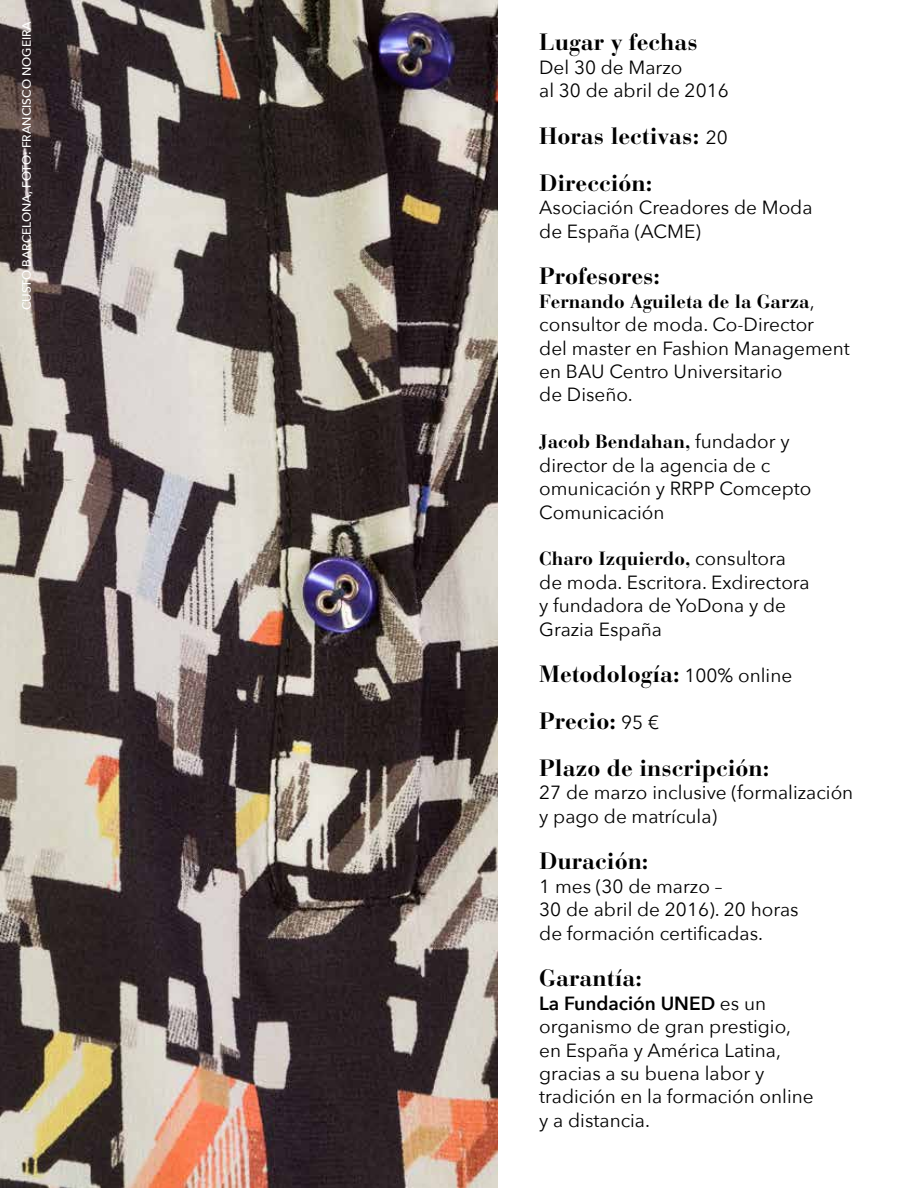
<style>
.page{position:relative;width:918px;height:1188px;background:#fff}
.page>*{position:absolute;margin:0;border:0;box-sizing:border-box;transform-origin:0 0}
.t1{font:700 23.4px/46.8px "Bauer Bodoni";color:#000}
.t2{font:19.05px/23.4px "Avenir Next";color:#000}
.t3{font:700 19.05px "Bauer Bodoni";color:#000}
.t4{font:500 12px "Avenir Next";color:#fff}
.s1{font-family:"Avenir Next";font-weight:400;font-size:19.05px}
.s2{font-family:"Avenir Next";font-weight:400}
.s3{font-weight:600}
</style>
<div class="page">
<img style="left:0;top:0;width:497px;height:1188px">
<p class="t4" style="left:17px;top:310px;width:291px;rotate:-90deg">CUSTO BARCELONA, FOTO: FRANCISCO NOGEIRA</p>
<p class="t1" style="left:539px;top:19px;width:160px">Lugar y fechas</p>
<p class="t2" style="left:539px;top:55px;width:191px">Del 30 de Marzo<br>al 30 de abril de 2016</p>
<p class="t1" style="left:539px;top:113px;width:190px">Horas lectivas: <span class="s1">20<br></span>Dirección:</p>
<p class="t2" style="left:539px;top:195px;width:275px">Asociación Creadores de Moda de España (ACME)</p>
<p class="t1" style="left:539px;top:253px;width:122px">Profesores:</p>
<p class="t3" style="left:539px;top:290px;width:277px">Fernando Aguileta de la Garza<span class="s2">,</span></p>
<p class="t2" style="left:539px;top:312px;width:312px">consultor de moda. Co-Director<br>del master en Fashion Management en BAU Centro Universitario<br>de Diseño.</p>
<p class="t3" style="left:539px;top:430px;width:252px">Jacob Bendahan, <span class="s2">fundador y</span></p>
<p class="t2" style="left:539px;top:453px;width:274px">director de la agencia de c omunicación y RRPP Comcepto<br>Comunicación</p>
<p class="t3" style="left:539px;top:547px;width:248px">Charo Izquierdo, <span class="s2">consultora</span></p>
<p class="t2" style="left:539px;top:570px;width:272px">de moda. Escritora. Exdirectora y fundadora de YoDona y de<br>Grazia España</p>
<p class="t1" style="left:539px;top:651px;width:255px">Metodología: <span class="s1">100% online<br></span>Precio: <span class="s1">95 €<br></span>Plazo de inscripción:</p>
<p class="t2" style="left:539px;top:780px;width:316px">27 de marzo inclusive (formalización y pago de matrícula)</p>
<p class="t1" style="left:539px;top:838px;width:111px">Duración:</p>
<p class="t2" style="left:539px;top:874px;width:261px">1 mes (30 de marzo –<br>30 de abril de 2016). 20 horas de formación certificadas.</p>
<p class="t1" style="left:539px;top:955px;width:104px">Garantía:</p>
<p class="t2" style="left:539px;top:991px;width:276px"><span class="s3">La Fundación UNED</span> es un organismo de gran prestigio, en España y América Latina, gracias a su buena labor y tradición en la formación online y a distancia.</p>
</div>
